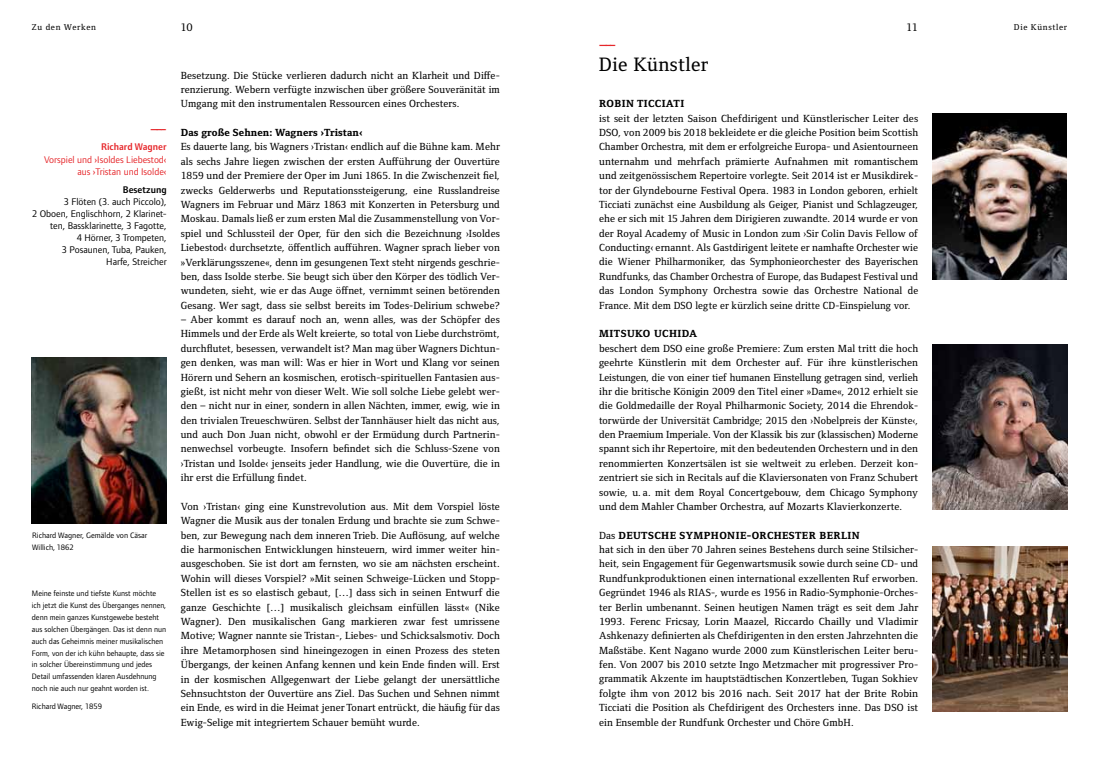
<style>
.page{position:relative;width:1099px;height:762px;background:#fff}
.page>*{position:absolute;margin:0;border:0;box-sizing:border-box;transform-origin:0 0}
.t1{font:500 20px "Foundry Form Serif OT2";letter-spacing:.02em;color:#000}
.t2{font:500 11.25px "Foundry Form Serif";color:#000}
.t3{font:700 11.25px "Apercu Pro";color:#e6272b}
.t4{font:500 10.62px/14.4px "Foundry Form Serif OT2";letter-spacing:.01em;color:#000;text-align:justify}
.t5{font:800 10.62px "Foundry Form Serif OT2";letter-spacing:.01em;color:#000}
.t6{font:800 10.62px "Foundry Form Serif OT2";letter-spacing:.26em;color:#000}
.t7{font:700 10.62px "Apercu Pro";color:#e6272b}
.t8{font:10px/12.1px "Foundry Form Sans OT2";color:#000;text-align:right}
.t9{font:10px/12.1px "Foundry Form Sans OT2";color:#e6272b;text-align:right}
.t10{font:600 10px "Foundry Form Sans OT2";color:#e6272b}
.t11{font:600 10px "Foundry Form Sans OT2";color:#000}
.t12{font:500 8.75px "Foundry Form Serif OT2";letter-spacing:.075em;color:#000}
.t13{font:8.12px/11.9px "Foundry Form Sans OT2";color:#000}
.s1{font-weight:500}
</style>
<div class="page">
<img style="left:32px;top:358px;width:135px;height:166px">
<img style="left:932px;top:546px;width:135px;height:166px">
<img style="left:932px;top:114px;width:134px;height:166px">
<img style="left:932px;top:345px;width:134px;height:164px">
<p class="t12" style="left:32px;top:21px;width:66px">Zu den Werken</p>
<p class="t2" style="left:181px;top:21px;width:13px">10</p>
<p class="t7" style="left:150px;top:121px;width:18px">—––</p>
<p class="t10" style="left:101px;top:140px;width:67px">Richard Wagner</p>
<p class="t9" style="left:44px;top:153px;width:124px">Vorspiel und ›Isoldes Liebestod‹ aus ›Tristan und Isolde‹</p>
<p class="t11" style="left:123px;top:182px;width:45px">Besetzung</p>
<p class="t8" style="left:32px;top:195px;width:136px">3 Flöten (3. auch Piccolo),<br>2 Oboen, Englischhorn, 2 Klarinet&shy;ten, Bassklarinette, 3 Fagotte,<br>4 Hörner, 3 Trompeten,<br>3 Posaunen, Tuba, Pauken,<br>Harfe, Streicher</p>
<p class="t13" style="left:32px;top:528px;width:117px">Richard Wagner, Gemälde von Cäsar<br>Willich, 1862</p>
<p class="t13" style="left:32px;top:587px;width:136px">Meine feinste und tiefste Kunst möchte ich jetzt die Kunst des Überganges nennen, denn mein ganzes Kunstgewebe besteht aus solchen Übergängen. Das ist denn nun auch das Geheimnis meiner musikalischen Form, von der ich kühn behaupte, dass sie in solcher Übereinstimmung und jedes Detail umfassenden klaren Ausdehnung noch nie auch nur geahnt worden ist.</p>
<p class="t13" style="left:32px;top:700px;width:72px">Richard Wagner, 1859</p>
<p class="t4" style="left:181px;top:67px;width:320px">Besetzung. Die Stücke verlieren dadurch nicht an Klarheit und Diffe&shy;renzierung. Webern verfügte inzwischen über größere Souveränität im Umgang mit den instrumentalen Ressourcen eines Orchesters.</p>
<p class="t5" style="left:181px;top:125px;width:183px">DAS GROßE SEHNEN: WAGNERS ›TRISTAN‹</p>
<p class="t4" style="left:181px;top:139px;width:320px">Es dauerte lang, bis Wagners ›Tristan‹ endlich auf die Bühne kam. Mehr als sechs Jahre liegen zwischen der ersten Aufführung der Ouvertüre 1859 und der Premiere der Oper im Juni 1865. In die Zwischenzeit fiel, zwecks Gelderwerbs und Reputationssteigerung, eine Russlandreise Wagners im Februar und März 1863 mit Konzerten in Petersburg und Moskau. Damals ließ er zum ersten Mal die Zusammenstellung von Vor&shy;spiel und Schlussteil der Oper, für den sich die Bezeichnung ›Isoldes Liebestod‹ durchsetzte, öffentlich aufführen. Wagner sprach lieber von »Verklärungsszene«, denn im gesungenen Text steht nirgends geschrie&shy;ben, dass Isolde sterbe. Sie beugt sich über den Körper des tödlich Ver&shy;wundeten, sieht, wie er das Auge öffnet, vernimmt seinen betörenden Gesang. Wer sagt, dass sie selbst bereits im Todes-Delirium schwebe?</p>
<p class="t4" style="left:181px;top:312px;width:320px">– Aber kommt es darauf noch an, wenn alles, was der Schöpfer des Himmels und der Erde als Welt kreierte, so total von Liebe durchströmt, durchflutet, besessen, verwandelt ist? Man mag über Wagners Dichtun&shy;gen denken, was man will: Was er hier in Wort und Klang vor seinen Hörern und Sehern an kosmischen, erotisch-spirituellen Fantasien aus&shy;gießt, ist nicht mehr von dieser Welt. Wie soll solche Liebe gelebt wer&shy;den – nicht nur in einer, sondern in allen Nächten, immer, ewig, wie in den trivialen Treueschwüren. Selbst der Tannhäuser hielt das nicht aus, und auch Don Juan nicht, obwohl er der Ermüdung durch Partnerin&shy;nenwechsel vorbeugte. Insofern befindet sich die Schluss-Szene von ›Tristan und Isolde‹ jenseits jeder Handlung, wie die Ouvertüre, die in ihr erst die Erfüllung findet.</p>
<p class="t4" style="left:181px;top:499px;width:320px">Von ›Tristan‹ ging eine Kunstrevolution aus. Mit dem Vorspiel löste Wagner die Musik aus der tonalen Erdung und brachte sie zum Schwe&shy;ben, zur Bewegung nach dem inneren Trieb. Die Auflösung, auf welche die harmonischen Entwicklungen hinsteuern, wird immer weiter hin&shy;ausgeschoben. Sie ist dort am fernsten, wo sie am nächsten erscheint.<br>Wohin will dieses Vorspiel? »Mit seinen Schweige-Lücken und Stopp-Stellen ist es so elastisch gebaut, […] dass sich in seinen Entwurf die ganze Geschichte […] musikalisch gleichsam einfüllen lässt« (Nike Wagner). Den musikalischen Gang markieren zwar fest umrissene Motive; Wagner nannte sie Tristan-, Liebes- und Schicksalsmotiv. Doch ihre Metamorphosen sind hineingezogen in einen Prozess des steten Übergangs, der keinen Anfang kennen und kein Ende finden will. Erst in der kosmischen Allgegenwart der Liebe gelangt der unersättliche Sehnsuchtston der Ouvertüre ans Ziel. Das Suchen und Sehnen nimmt ein Ende, es wird in die Heimat jener Tonart entrückt, die häufig für das Ewig-Selige mit integriertem Schauer bemüht wurde.</p>
<p class="t2" style="left:906px;top:21px;width:13px">11</p>
<p class="t3" style="left:598px;top:37px;width:19px">—––</p>
<h1 class="t1" style="left:598px;top:51px;width:111px">Die Künstler</h1>
<p class="t5" style="left:599px;top:96px;width:8px">ROBIN</p>
<p class="t5" style="left:637px;top:96px;width:14px">TICCIATI</p>
<p class="t4" style="left:599px;top:110px;width:320px">ist seit der letzten Saison Chefdirigent und Künstlerischer Leiter des DSO, von 2009 bis 2018 bekleidete er die gleiche Position beim Scottish Chamber Orchestra, mit dem er erfolgreiche Europa- und Asientourneen unternahm und mehrfach prämierte Aufnahmen mit romantischem und zeitgenössischem Repertoire vorlegte. Seit 2014 ist er Musikdirek&shy;tor der Glyndebourne Festival Opera. 1983 in London geboren, erhielt Ticciati zunächst eine Ausbildung als Geiger, Pianist und Schlagzeuger, ehe er sich mit 15 Jahren dem Dirigieren zuwandte. 2014 wurde er von der Royal Academy of Music in London zum ›Sir Colin Davis Fellow of Conducting‹ ernannt. Als Gastdirigent leitete er namhafte Orchester wie die Wiener Philharmoniker, das Symphonieorchester des Bayerischen Rundfunks, das Chamber Orchestra of Europe, das Budapest Festival und das London Symphony Orchestra sowie das Orchestre National de France. Mit dem DSO legte er kürzlich seine dritte CD-Einspielung vor.</p>
<p class="t5" style="left:599px;top:326px;width:8px">MIT</p>
<p class="t5" style="left:620px;top:326px;width:65px">SUKO UCHIDA</p>
<p class="t4" style="left:599px;top:340px;width:320px">beschert dem DSO eine große Premiere: Zum ersten Mal tritt die hoch geehrte Künstlerin mit dem Orchester auf. Für ihre künstlerischen Leistungen, die von einer tief humanen Einstellung getragen sind, verlieh ihr die britische Königin 2009 den Titel einer »Dame«, 2012 erhielt sie die Goldmedaille der Royal Philharmonic Society, 2014 die Ehrendok&shy;torwürde der Universität Cambridge; 2015 den ›Nobelpreis der Künste‹, den Praemium Imperiale. Von der Klassik bis zur (klassischen) Moderne spannt sich ihr Repertoire, mit den bedeutenden Orchestern und in den renommierten Konzertsälen ist sie weltweit zu erleben. Derzeit kon&shy;zentriert sie sich in Recitals auf die Klaviersonaten von Franz Schubert sowie, u. a. mit dem Royal Concertgebouw, dem Chicago Symphony und dem Mahler Chamber Orchestra, auf Mozarts Klavierkonzerte.</p>
<p class="t5" style="left:599px;top:527px;width:128px"><span class="s1">Das</span> DEUTSCHE SYMPHONI</p>
<p class="t6" style="left:740px;top:527px;width:115px">E-ORCHESTER BERLIN</p>
<p class="t4" style="left:599px;top:542px;width:320px">hat sich in den über 70 Jahren seines Bestehens durch seine Stilsicher&shy;heit, sein Engagement für Gegenwartsmusik sowie durch seine CD- und Rundfunkproduktionen einen international exzellenten Ruf erworben.<br>Gegründet 1946 als RIAS-, wurde es 1956 in Radio-Symphonie-Orches&shy;ter Berlin umbenannt. Seinen heutigen Namen trägt es seit dem Jahr 1993. Ferenc Fricsay, Lorin Maazel, Riccardo Chailly und Vladimir Ashkenazy definierten als Chefdirigenten in den ersten Jahrzehnten die Maßstäbe. Kent Nagano wurde 2000 zum Künstlerischen Leiter beru&shy;fen. Von 2007 bis 2010 setzte Ingo Metzmacher mit progressiver Pro&shy;grammatik Akzente im hauptstädtischen Konzertleben, Tugan Sokhiev folgte ihm von 2012 bis 2016 nach. Seit 2017 hat der Brite Robin Ticciati die Position als Chefdirigent des Orchesters inne. Das DSO ist ein Ensemble der Rundfunk Orchester und Chöre GmbH.</p>
<p class="t12" style="left:1013px;top:21px;width:55px">Die Künstler</p>
</div>
